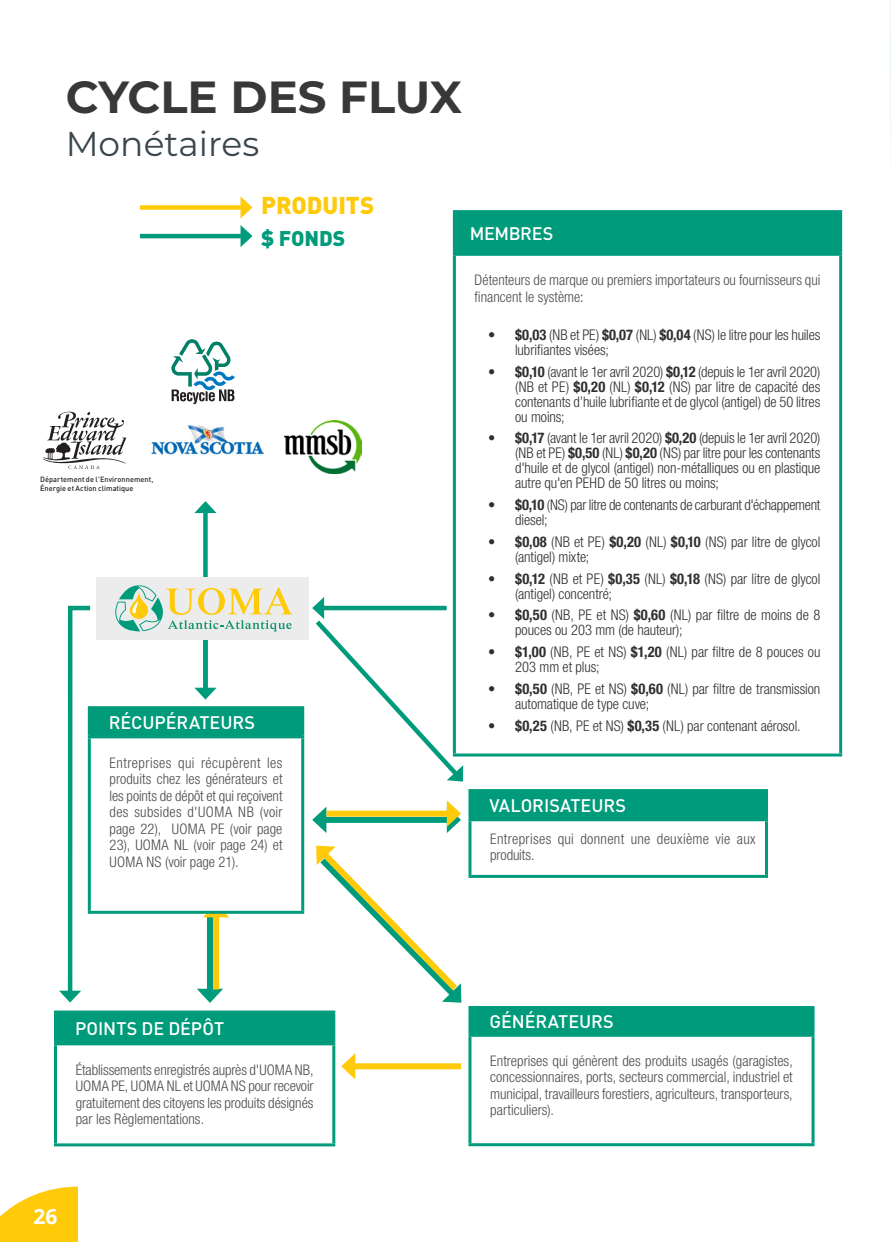
<style>
.page{position:relative;width:891px;height:1242px;background:#fff}
.page>*{position:absolute;margin:0;border:0;box-sizing:border-box;transform-origin:0 0}
.t1{font:700 45px "Montserrat";color:#383839}
.t2{font:34.5px "Montserrat";color:#3a464e}
.t3{font:900 24px "DIN Pro";letter-spacing:-.005em;color:#feca0a}
.t4{font:900 21px "DIN Pro";color:#009b7a}
.t5{font:700 21px "Open Sans";color:#fff}
.t6{font:500 18px "DIN Pro";letter-spacing:-.005em;color:#fff}
.t7{font:300 condensed 14.7px/15px "Helvetica Neue LT Std";letter-spacing:-.005em;color:#312f30}
.TExte-courant-conden{font:300 condensed 14.7px/16.5px "Helvetica Neue LT Std";color:#4b4c4d;text-align:justify}
.TExte-courant-conden-2{font:300 condensed 14.7px/16.5px "Helvetica Neue LT Std";letter-spacing:.02em;color:#4b4c4d}
.TEXTE_en_boite_-_201{font:500 7.5px/9px "DIN Pro";letter-spacing:.005em;color:#231f20}
.s1{color:#312f30}
.s2{font-weight:700}
</style>
<div class="page">
<svg style="left:312px;top:597px;width:152px;height:185px"></svg>
<svg style="left:194px;top:688px;width:22px;height:12px"></svg>
<svg style="left:59px;top:605px;width:32px;height:398px"></svg>
<div style="left:207px;top:912px;width:6px;height:82px;background:#009b7a"></div>
<svg style="left:197px;top:989px;width:26px;height:14px"></svg>
<div style="left:213px;top:912px;width:6px;height:78px;background:#feca0a"></div>
<svg style="left:203px;top:914px;width:26px;height:3px"></svg>
<div style="left:321px;top:817px;width:131px;height:6px;background:#009b7a"></div>
<svg style="left:312px;top:807px;width:14px;height:26px"></svg>
<div style="left:327px;top:811px;width:125px;height:6px;background:#feca0a"></div>
<svg style="left:447px;top:800px;width:14px;height:33px"></svg>
<svg style="left:171px;top:339px;width:64px;height:65px"></svg>
<div style="left:470px;top:1008px;width:343px;height:27px;background:#009b7a"></div>
<hr style="left:468px;top:1037px;width:3px;height:106px;background:#009b7a">
<hr style="left:812px;top:1037px;width:3px;height:106px;background:#009b7a">
<hr style="left:468px;top:1143px;width:347px;height:3px;background:#009b7a">
<hr style="left:468px;top:1006px;width:347px;height:3px;background:#009b7a">
<hr style="left:468px;top:1009px;width:3px;height:25px;background:#009b7a">
<hr style="left:812px;top:1009px;width:3px;height:25px;background:#009b7a">
<hr style="left:468px;top:1034px;width:347px;height:3px;background:#009b7a">
<div style="left:89px;top:708px;width:214px;height:29px;background:#009b7a"></div>
<hr style="left:88px;top:738px;width:3px;height:173px;background:#009b7a">
<hr style="left:301px;top:738px;width:3px;height:173px;background:#009b7a">
<hr style="left:88px;top:911px;width:216px;height:3px;background:#009b7a">
<hr style="left:88px;top:706px;width:216px;height:3px;background:#009b7a">
<hr style="left:88px;top:709px;width:3px;height:26px;background:#009b7a">
<hr style="left:301px;top:709px;width:3px;height:26px;background:#009b7a">
<hr style="left:88px;top:735px;width:216px;height:3px;background:#009b7a">
<div style="left:470px;top:791px;width:296px;height:29px;background:#009b7a"></div>
<hr style="left:468px;top:821px;width:3px;height:54px;background:#009b7a">
<hr style="left:765px;top:821px;width:3px;height:54px;background:#009b7a">
<hr style="left:468px;top:875px;width:300px;height:3px;background:#009b7a">
<hr style="left:468px;top:789px;width:300px;height:3px;background:#009b7a">
<hr style="left:468px;top:792px;width:3px;height:26px;background:#009b7a">
<hr style="left:765px;top:792px;width:3px;height:26px;background:#009b7a">
<hr style="left:468px;top:818px;width:300px;height:3px;background:#009b7a">
<div style="left:203px;top:509px;width:5px;height:181px;background:#009b7a"></div>
<svg style="left:194px;top:501px;width:23px;height:12px"></svg>
<div style="left:454px;top:212px;width:387px;height:42px;background:#009b7a"></div>
<div style="left:454px;top:254px;width:387px;height:501px;background:#fff"></div>
<hr style="left:453px;top:256px;width:3px;height:498px;background:#009b7a">
<hr style="left:839px;top:256px;width:3px;height:498px;background:#009b7a">
<hr style="left:453px;top:754px;width:389px;height:3px;background:#009b7a">
<hr style="left:453px;top:210px;width:389px;height:3px;background:#009b7a">
<hr style="left:453px;top:213px;width:3px;height:40px;background:#009b7a">
<hr style="left:839px;top:213px;width:3px;height:40px;background:#009b7a">
<hr style="left:453px;top:253px;width:389px;height:3px;background:#009b7a">
<div style="left:56px;top:1012px;width:278px;height:32px;background:#009b7a"></div>
<hr style="left:54px;top:1045px;width:3px;height:98px;background:#009b7a">
<hr style="left:332px;top:1045px;width:3px;height:98px;background:#009b7a">
<hr style="left:54px;top:1143px;width:281px;height:3px;background:#009b7a">
<hr style="left:54px;top:1011px;width:281px;height:3px;background:#009b7a">
<hr style="left:54px;top:1014px;width:3px;height:28px;background:#009b7a">
<hr style="left:332px;top:1014px;width:3px;height:28px;background:#009b7a">
<hr style="left:54px;top:1042px;width:281px;height:3px;background:#009b7a">
<div style="left:96px;top:577px;width:213px;height:63px;background:#ececed"></div>
<svg style="left:316px;top:845px;width:146px;height:158px"></svg>
<div style="left:140px;top:205px;width:105px;height:5px;background:#feca0a"></div>
<svg style="left:241px;top:197px;width:11px;height:21px"></svg>
<hr style="left:140px;top:234px;width:105px;height:4px;background:#009b7a">
<svg style="left:241px;top:225px;width:11px;height:22px"></svg>
<div style="left:350px;top:1063px;width:111px;height:6px;background:#feca0a"></div>
<svg style="left:341px;top:1053px;width:14px;height:26px"></svg>
<svg style="left:43px;top:411px;width:83px;height:58px"></svg>
<img style="left:285px;top:420px;width:76px;height:54px">
<svg style="left:890px;top:0;width:1px;height:151px"></svg>
<img style="left:151px;top:425px;width:112px;height:31px">
<svg style="left:115px;top:585px;width:178px;height:47px"></svg>
<svg style="left:0;top:1187px;width:78px;height:55px"></svg>
<p class="t1" style="left:66px;top:64px;width:398px">CYCLE DES FLUX</p>
<p class="t2" style="left:66px;top:120px;width:195px">Monétaires</p>
<p class="TEXTE_en_boite_-_201" style="left:40px;top:475px;width:115px">Département de l'Environnement,<br>Énergie et Action climatique</p>
<p class="t3" style="left:261px;top:189px;width:115px">PRODUITS</p>
<p class="t4" style="left:261px;top:224px;width:86px">$ FONDS</p>
<p class="t6" style="left:109px;top:710px;width:148px">RÉCUPÉRATEURS</p>
<p class="TExte-courant-conden" style="left:110px;top:754px;width:174px">Entreprises qui récupèrent les produits chez les générateurs et les points de dépôt et qui reçoivent des subsides d'UOMA NB (voir page 22), UOMA PE (voir page 23), UOMA NL (voir page 24) et UOMA NS (voir page 21).</p>
<p class="t6" style="left:470px;top:221px;width:85px">MEMBRES</p>
<p class="TExte-courant-conden" style="left:475px;top:271px;width:347px">Détenteurs de marque ou premiers importateurs ou fournisseurs qui financent le système<span class="s1">:</span></p>
<p class="t7" style="left:515px;top:327px;width:307px;text-indent:-27px"><span class="s2">• $0,03</span> (NB et PE) <span class="s2">$0,07</span> (NL) <span class="s2">$0,04</span> (NS) le litre pour les huiles lubrifiantes visées;</p>
<p class="t7" style="left:515px;top:364px;width:307px;text-align:justify;text-indent:-27px"><span class="s2">• $0,10</span> (avant le 1er avril 2020) <span class="s2">$0,12</span> (depuis le 1er avril 2020) (NB et PE) <span class="s2">$0,20</span> (NL) <span class="s2">$0,12</span> (NS) par litre de capacité des contenants d’huile lubrifiante et de glycol (antigel) de 50 litres ou moins;</p>
<p class="t7" style="left:515px;top:430px;width:307px;text-align:justify;text-indent:-27px"><span class="s2">• $0,17</span> (avant le 1er avril 2020) <span class="s2">$0,20</span> (depuis le 1er avril 2020) (NB et PE) <span class="s2">$0,50</span> (NL) <span class="s2">$0,20</span> (NS) par litre pour les contenants d'huile et de glycol (antigel) non-métalliques ou en plastique autre qu'en PEHD de 50 litres ou moins;</p>
<p class="t7" style="left:515px;top:497px;width:307px;text-indent:-27px"><span class="s2">• $0,10</span> (NS) par litre de contenants de carburant d'échappement diesel;</p>
<p class="t7" style="left:515px;top:534px;width:307px;text-indent:-27px"><span class="s2">• $0,08</span> (NB et PE) <span class="s2">$0,20</span> (NL) <span class="s2">$0,10</span> (NS) par litre de glycol (antigel) mixte;</p>
<p class="t7" style="left:515px;top:571px;width:307px;text-indent:-27px"><span class="s2">• $0,12</span> (NB et PE) <span class="s2">$0,35</span> (NL) <span class="s2">$0,18</span> (NS) par litre de glycol (antigel) concentré;</p>
<p class="t7" style="left:515px;top:607px;width:307px;text-indent:-27px"><span class="s2">• $0,50</span> (NB, PE et NS) <span class="s2">$0,60</span> (NL) par filtre de moins de 8 pouces ou 203 mm (de hauteur);</p>
<p class="t7" style="left:515px;top:644px;width:307px;text-indent:-27px"><span class="s2">• $1,00</span> (NB, PE et NS) <span class="s2">$1,20</span> (NL) par filtre de 8 pouces ou<br>203 mm et plus;</p>
<p class="t7" style="left:515px;top:681px;width:307px;text-indent:-27px"><span class="s2">• $0,50</span> (NB, PE et NS) <span class="s2">$0,60</span> (NL) par filtre de transmission automatique de type cuve;</p>
<p class="t7" style="left:488px;top:718px;width:314px"><span class="s2">• $0,25</span> (NB, PE et NS) <span class="s2">$0,35</span> (NL) par contenant aérosol.</p>
<p class="t6" style="left:490px;top:793px;width:138px">VALORISATEURS</p>
<p class="TExte-courant-conden-2" style="left:490px;top:830px;width:267px">Entreprises qui donnent une deuxième vie aux produits.</p>
<p class="t6" style="left:75px;top:1016px;width:151px">POINTS DE DÉPÔT</p>
<p class="TExte-courant-conden" style="left:76px;top:1061px;width:239px">Établissements enregistrés auprès d'UOMA NB, UOMA PE, UOMA NL et UOMA NS pour recevoir gratuitement des citoyens les produits désignés par les Règlementations.</p>
<h3 class="t5" style="left:34px;top:1201px;width:25px">26</h3>
<p class="t6" style="left:490px;top:1010px;width:126px">GÉNÉRATEURS</p>
<p class="TExte-courant-conden" style="left:490px;top:1052px;width:304px">Entreprises qui génèrent des produits usagés (garagistes, concessionnaires, ports, secteurs commercial, industriel et municipal, travailleurs forestiers, agriculteurs, transporteurs, particuliers).</p>
</div>
